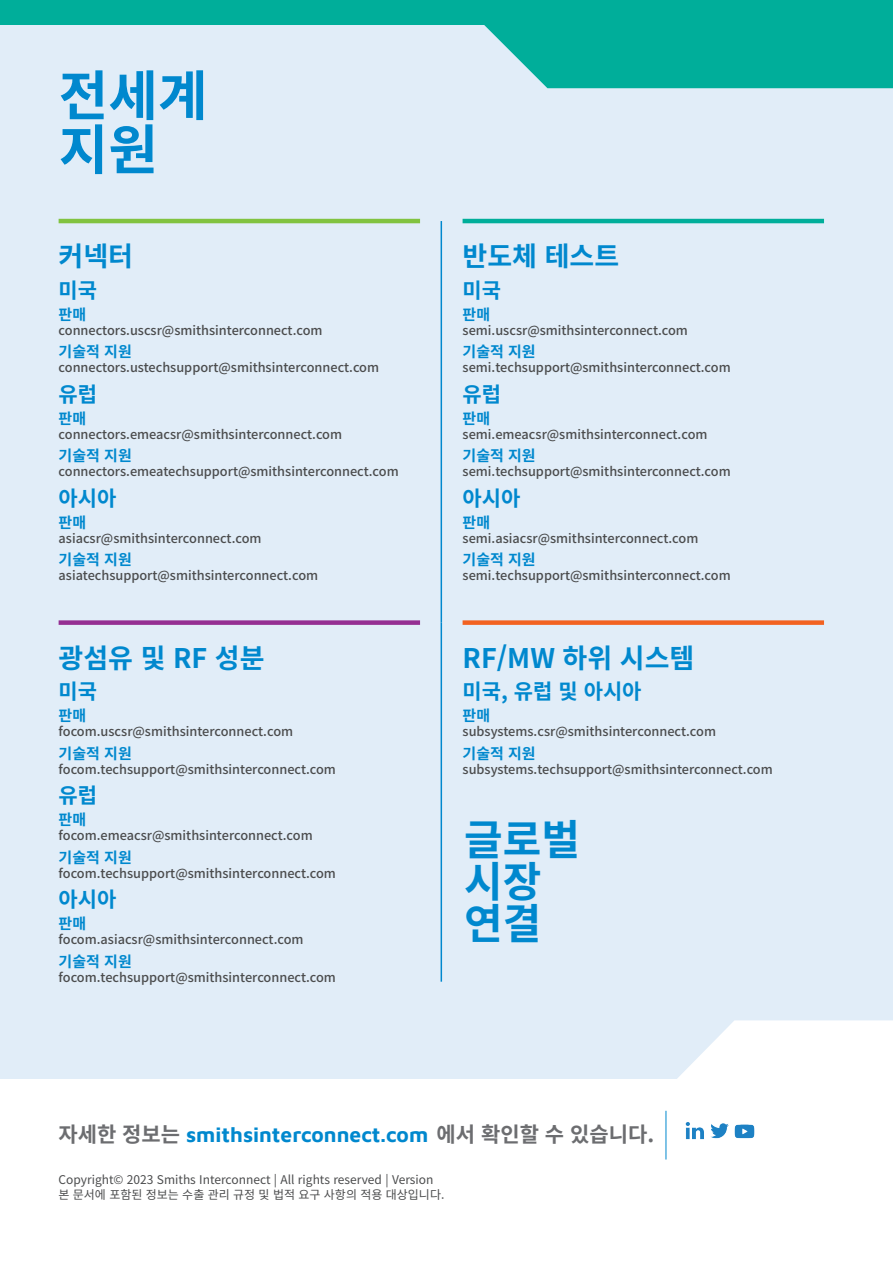
<style>
.page{position:relative;width:893px;height:1263px;background:#fff}
.page>*{position:absolute;margin:0;border:0;box-sizing:border-box;transform-origin:0 0}
.t1{font:700 54px/54px "Noto Sans CJK";color:#0088ce}
.t2{font:700 42px/42px "Noto Sans CJK";color:#0088ce}
.t3{font:700 27px "Noto Sans CJK";color:#0088ce}
.t4{font:700 21px "Maven Pro";color:#0088ce}
.t5{font:700 21px "Noto Sans CJK";color:#0088ce}
.t6{font:700 15px "Noto Sans CJK";color:#0088ce}
.t7{font:500 12.75px "Noto Sans CJK";color:#4b4c4d}
.t8{font:12px/15px "Noto Sans CJK";color:#4b4c4d}
.s1{font-family:"Noto Sans CJK";color:#6c6d70}
</style>
<div class="page">
<div style="left:0;top:0;width:893px;height:1078px;background:#e1edf8"></div>
<div style="left:0;top:0;width:893px;height:24px;background:#00ae9a"></div>
<svg style="left:459px;top:24px;width:434px;height:64px;background:#1db6a6"></svg>
<svg style="left:618px;top:1020px;width:275px;height:117px"></svg>
<hr style="left:666px;top:1111px;width:1px;height:48px;background:#0088ce">
<hr style="left:59px;top:219px;width:361px;height:4px;background:#81c340">
<hr style="left:463px;top:219px;width:361px;height:4px;background:#00ae9a">
<hr style="left:441px;top:221px;width:1px;height:402px;background:#0088ce">
<hr style="left:441px;top:623px;width:1px;height:359px;background:#0088ce">
<div style="left:59px;top:620px;width:361px;height:5px;background:#942f92"></div>
<div style="left:463px;top:620px;width:361px;height:5px;background:#f26221"></div>
<img style="left:684px;top:1111px;width:88px;height:29px">
<h1 class="t1" style="left:59px;top:70px;width:151px">전세계 지원</h1>
<h3 class="t3" style="left:59px;top:241px;width:76px">커넥터</h3>
<h3 class="t5" style="left:59px;top:278px;width:40px">미국</h3>
<p class="t6" style="left:59px;top:306px;width:29px">판매</p>
<p class="t7" style="left:59px;top:323px;width:265px">connectors.uscsr@smithsinterconnect.com</p>
<p class="t6" style="left:59px;top:343px;width:75px">기술적 지원</p>
<p class="t7" style="left:59px;top:360px;width:322px">connectors.ustechsupport@smithsinterconnect.com</p>
<h3 class="t5" style="left:59px;top:382px;width:40px">유럽</h3>
<p class="t6" style="left:59px;top:410px;width:29px">판매</p>
<p class="t7" style="left:59px;top:427px;width:285px">connectors.emeacsr@smithsinterconnect.com</p>
<p class="t6" style="left:59px;top:447px;width:75px">기술적 지원</p>
<p class="t7" style="left:59px;top:464px;width:342px">connectors.emeatechsupport@smithsinterconnect.com</p>
<h3 class="t5" style="left:59px;top:486px;width:59px">아시아</h3>
<p class="t6" style="left:59px;top:514px;width:29px">판매</p>
<p class="t7" style="left:59px;top:531px;width:204px">asiacsr@smithsinterconnect.com</p>
<p class="t6" style="left:59px;top:551px;width:75px">기술적 지원</p>
<p class="t7" style="left:59px;top:568px;width:261px">asiatechsupport@smithsinterconnect.com</p>
<h3 class="t3" style="left:59px;top:642px;width:207px">광섬유 및 RF 성분</h3>
<h3 class="t5" style="left:59px;top:680px;width:40px">미국</h3>
<p class="t6" style="left:59px;top:707px;width:29px">판매</p>
<p class="t7" style="left:59px;top:725px;width:236px">focom.uscsr@smithsinterconnect.com</p>
<p class="t6" style="left:59px;top:745px;width:75px">기술적 지원</p>
<p class="t7" style="left:59px;top:762px;width:279px">focom.techsupport@smithsinterconnect.com</p>
<h3 class="t5" style="left:59px;top:784px;width:40px">유럽</h3>
<p class="t6" style="left:59px;top:811px;width:29px">판매</p>
<p class="t7" style="left:59px;top:828px;width:256px">focom.emeacsr@smithsinterconnect.com</p>
<p class="t6" style="left:59px;top:849px;width:75px">기술적 지원</p>
<p class="t7" style="left:59px;top:866px;width:279px">focom.techsupport@smithsinterconnect.com</p>
<h3 class="t5" style="left:59px;top:888px;width:59px">아시아</h3>
<p class="t6" style="left:59px;top:915px;width:29px">판매</p>
<p class="t7" style="left:59px;top:932px;width:246px">focom.asiacsr@smithsinterconnect.com</p>
<p class="t6" style="left:59px;top:953px;width:75px">기술적 지원</p>
<p class="t7" style="left:59px;top:970px;width:279px">focom.techsupport@smithsinterconnect.com</p>
<h3 class="t3" style="left:463px;top:241px;width:158px">반도체 테스트</h3>
<h3 class="t5" style="left:463px;top:278px;width:40px">미국</h3>
<p class="t6" style="left:463px;top:306px;width:29px">판매</p>
<p class="t7" style="left:463px;top:323px;width:227px">semi.uscsr@smithsinterconnect.com</p>
<p class="t6" style="left:463px;top:343px;width:75px">기술적 지원</p>
<p class="t7" style="left:463px;top:360px;width:270px">semi.techsupport@smithsinterconnect.com</p>
<h3 class="t5" style="left:463px;top:382px;width:40px">유럽</h3>
<p class="t6" style="left:463px;top:410px;width:29px">판매</p>
<p class="t7" style="left:463px;top:427px;width:246px">semi.emeacsr@smithsinterconnect.com</p>
<p class="t6" style="left:463px;top:447px;width:75px">기술적 지원</p>
<p class="t7" style="left:463px;top:464px;width:270px">semi.techsupport@smithsinterconnect.com</p>
<h3 class="t5" style="left:463px;top:486px;width:59px">아시아</h3>
<p class="t6" style="left:463px;top:514px;width:29px">판매</p>
<p class="t7" style="left:463px;top:531px;width:237px">semi.asiacsr@smithsinterconnect.com</p>
<p class="t6" style="left:463px;top:551px;width:75px">기술적 지원</p>
<p class="t7" style="left:463px;top:568px;width:270px">semi.techsupport@smithsinterconnect.com</p>
<h3 class="t3" style="left:463px;top:642px;width:233px">RF/MW 하위 시스템</h3>
<h3 class="t5" style="left:463px;top:680px;width:181px">미국, 유럽 및 아시아</h3>
<p class="t6" style="left:463px;top:707px;width:29px">판매</p>
<p class="t7" style="left:463px;top:725px;width:255px">subsystems.csr@smithsinterconnect.com</p>
<p class="t6" style="left:463px;top:745px;width:75px">기술적 지원</p>
<p class="t7" style="left:463px;top:762px;width:312px">subsystems.techsupport@smithsinterconnect.com</p>
<h2 class="t2" style="left:464px;top:820px;width:117px">글로벌 시장 연결</h2>
<h3 class="t4" style="left:58px;top:1120px;width:597px"><span class="s1">자세한 정보는</span> smithsinterconnect.com <span class="s1">에서 확인할 수 있습니다.</span></h3>
<p class="t8" style="left:58px;top:1172px;width:387px">Copyright© 2023 Smiths Interconnect | All rights reserved | Version 본 문서에 포함된 정보는 수출 관리 규정 및 법적 요구 사항의 적용 대상입니다.</p>
</div>
